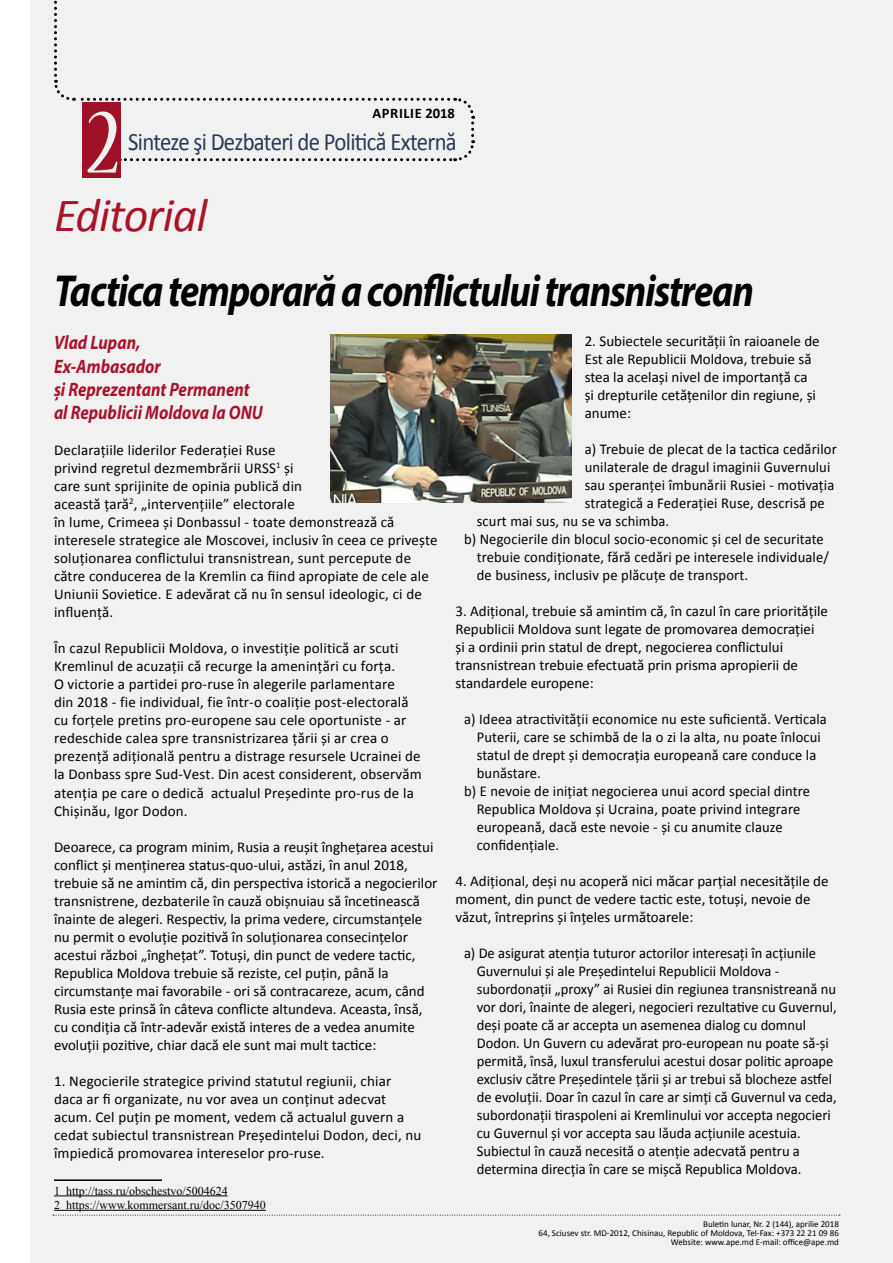
<style>
.page{position:relative;width:893px;height:1263px;background:#fff}
.page>*{position:absolute;margin:0;border:0;box-sizing:border-box;transform-origin:0 0}
.t1{font:condensed 102px "Nueva Std";color:#fff}
.t2{font:italic 47.85px "Calibri";letter-spacing:-.02em;color:#a9132a}
.t3{font:italic 700 45px "Myriad Pro";letter-spacing:-.03em;color:#000;scale:.85 1}
.t4{font:25.05px "Calibri";letter-spacing:-.03em;color:#2d3c5e;scale:.91 1}
.t5{font:italic 700 19.5px/23.4px "Myriad Pro";color:#a9132a;scale:.86 1}
.t6{font:15px/18px "Calibri";color:#000}
.t7{font:700 14.55px "Calibri";letter-spacing:.04em;color:#000}
.t8{font:12px/14.4px "Times New Roman";color:#000}
.t9{font:9px/9px "Calibri";color:#000;text-align:right}
</style>
<div class="page">
<div style="left:30px;top:0;width:863px;height:1263px;background:#f1f1f1"></div>
<hr style="left:54px;top:1179px;width:108px;height:2px;background:#000">
<hr style="left:54px;top:1195px;width:174px;height:1px;background:#000">
<hr style="left:54px;top:1210px;width:212px;height:1px;background:#000">
<img style="left:330px;top:335px;width:242px;height:167px">
<p class="t7" style="left:372px;top:104px;width:84px">APRILIE 2018</p>
<h1 class="t1" style="left:87px;top:96px;width:34px">2</h1>
<h2 class="t2" style="left:54px;top:183px;width:155px">Editorial</h2>
<h3 class="t4" style="left:128px;top:126px;width:363px">Sinteze şi Dezbateri de Politică Externă</h3>
<h3 class="t3" style="left:54px;top:261px;width:825px">Tactica temporară a conflictului transnistrean</h3>
<h3 class="t5" style="left:54px;top:330px;width:244px">Vlad Lupan,<br>Ex-Ambasador<br>și Reprezentant Permanent al Republicii Moldova la ONU</h3>
<p class="t6" style="left:54px;top:441px;width:385px">Declarațiile liderilor Federației Ruse<br>privind regretul dezmembrării URSS<sup>1</sup> și<br>care sunt sprijinite de opinia publică din<br>această țară<sup>2</sup>, „intervențiile” electorale<br>în lume, Crimeea și Donbassul - toate demonstrează că interesele strategice ale Moscovei, inclusiv în ceea ce privește soluționarea conflictului transnistrean, sunt percepute de către conducerea de la Kremlin ca fiind apropiate de cele ale Uniunii Sovietice. E adevărat că nu în sensul ideologic, ci de influență.</p>
<p class="t6" style="left:54px;top:639px;width:369px">În cazul Republicii Moldova, o investiție politică ar scuti Kremlinul de acuzații că recurge la amenințări cu forța.<br>O victorie a partidei pro-ruse în alegerile parlamentare<br>din 2018 - fie individual, fie într-o coaliție post-electorală cu forțele pretins pro-europene sau cele oportuniste - ar redeschide calea spre transnistrizarea țării și ar crea o prezență adițională pentru a distrage resursele Ucrainei de la Donbass spre Sud-Vest. Din acest considerent, observăm atenția pe care o dedică actualul Președinte pro-rus de la Chișinău, Igor Dodon.</p>
<p class="t6" style="left:54px;top:837px;width:385px">Deoarece, ca program minim, Rusia a reușit înghețarea acestui conflict și menținerea status-quo-ului, astăzi, în anul 2018, trebuie să ne amintim că, din perspectiva istorică a negocierilor transnistrene, dezbaterile în cauză obișnuiau să încetinească înainte de alegeri. Respectiv, la prima vedere, circumstanțele nu permit o evoluție pozitivă în soluționarea consecințelor acestui război „înghețat”. Totuși, din punct de vedere tactic, Republica Moldova trebuie să reziste, cel puțin, până la circumstanțe mai favorabile - ori să contracareze, acum, când Rusia este prinsă în câteva conflicte altundeva. Aceasta, însă, cu condiția că într-adevăr există interes de a vedea anumite evoluții pozitive, chiar dacă ele sunt mai mult tactice:</p>
<p class="t6" style="left:54px;top:1071px;width:369px">1. Negocierile strategice privind statutul regiunii, chiar daca ar fi organizate, nu vor avea un conținut adecvat acum. Cel puțin pe moment, vedem că actualul guvern a cedat subiectul transnistrean Președintelui Dodon, deci, nu împiedică promovarea intereselor pro-ruse.</p>
<p class="t8" style="left:54px;top:1183px;width:213px">1 http://tass.ru/obschestvo/5004624<br>2 https://www.kommersant.ru/doc/3507940</p>
<p class="t6" style="left:585px;top:332px;width:237px">2. Subiectele securității în raioanele de Est ale Republicii Moldova, trebuie să stea la același nivel de importanță ca și drepturile cetățenilor din regiune, și anume:</p>
<p class="t6" style="left:585px;top:440px;width:254px">a) Trebuie de plecat de la tactica cedărilor</p>
<p class="t6" style="left:585px;top:458px;width:247px">unilaterale de dragul imaginii Guvernului</p>
<p class="t6" style="left:585px;top:476px;width:251px">sau speranței îmbunării Rusiei - motivația</p>
<p class="t6" style="left:585px;top:494px;width:242px">strategică a Federației Ruse, descrisă pe</p>
<p class="t6" style="left:477px;top:512px;width:194px">scurt mai sus, nu se va schimba.</p>
<p class="t6" style="left:464px;top:530px;width:361px">b) Negocierile din blocul socio-economic și cel de securitate</p>
<p class="t6" style="left:477px;top:548px;width:354px">trebuie condiționate, fără cedări pe interesele individuale/</p>
<p class="t6" style="left:477px;top:566px;width:273px">de business, inclusiv pe plăcuțe de transport.</p>
<p class="t6" style="left:455px;top:602px;width:374px">3. Adițional, trebuie să amintim că, în cazul în care prioritățile Republicii Moldova sunt legate de promovarea democrației<br>și a ordinii prin statul de drept, negocierea conflictului transnistrean trebuie efectuată prin prisma apropierii de standardele europene:</p>
<p class="t6" style="left:464px;top:710px;width:364px">a) Ideea atractivității economice nu este suficientă. Verticala</p>
<p class="t6" style="left:477px;top:728px;width:346px">Puterii, care se schimbă de la o zi la alta, nu poate înlocui</p>
<p class="t6" style="left:477px;top:746px;width:341px">statul de drept și democrația europeană care conduce la</p>
<p class="t6" style="left:477px;top:764px;width:66px">bunăstare.</p>
<p class="t6" style="left:464px;top:782px;width:348px">b) E nevoie de inițiat negocierea unui acord special dintre</p>
<p class="t6" style="left:477px;top:800px;width:325px">Republica Moldova și Ucraina, poate privind integrare</p>
<p class="t6" style="left:477px;top:818px;width:307px">europeană, dacă este nevoie - și cu anumite clauze</p>
<p class="t6" style="left:477px;top:836px;width:84px">confidențiale.</p>
<p class="t6" style="left:455px;top:872px;width:375px">4. Adițional, deși nu acoperă nici măcar parțial necesitățile de moment, din punct de vedere tactic este, totuși, nevoie de văzut, întreprins și înțeles următoarele:</p>
<p class="t6" style="left:477px;top:944px;width:362px;text-indent:-13px">a) De asigurat atenția tuturor actorilor interesați în acțiunile Guvernului și ale Președintelui Republicii Moldova - subordonații „proxy” ai Rusiei din regiunea transnistreană nu vor dori, înainte de alegeri, negocieri rezultative cu Guvernul, deși poate că ar accepta un asemenea dialog cu domnul Dodon. Un Guvern cu adevărat pro-european nu poate să-și permită, însă, luxul transferului acestui dosar politic aproape exclusiv către Președintele țării și ar trebui să blocheze astfel de evoluții. Doar în cazul în care ar simți că Guvernul va ceda, subordonații tiraspoleni ai Kremlinului vor accepta negocieri cu Guvernul și vor accepta sau lăuda acțiunile acestuia.<br>Subiectul în cauză necesită o atenție adecvată pentru a determina direcția în care se mișcă Republica Moldova.</p>
<p class="t9" style="left:539px;top:1219px;width:302px">Buletin lunar, Nr. 2 (144), aprilie 2018<br>64, Sciusev str. MD-2012, Chisinau, Republic of Moldova, Tel-Fax: +373 22 21 09 86<br>Website: www.ape.md E-mail: office@ape.md</p>
</div>
